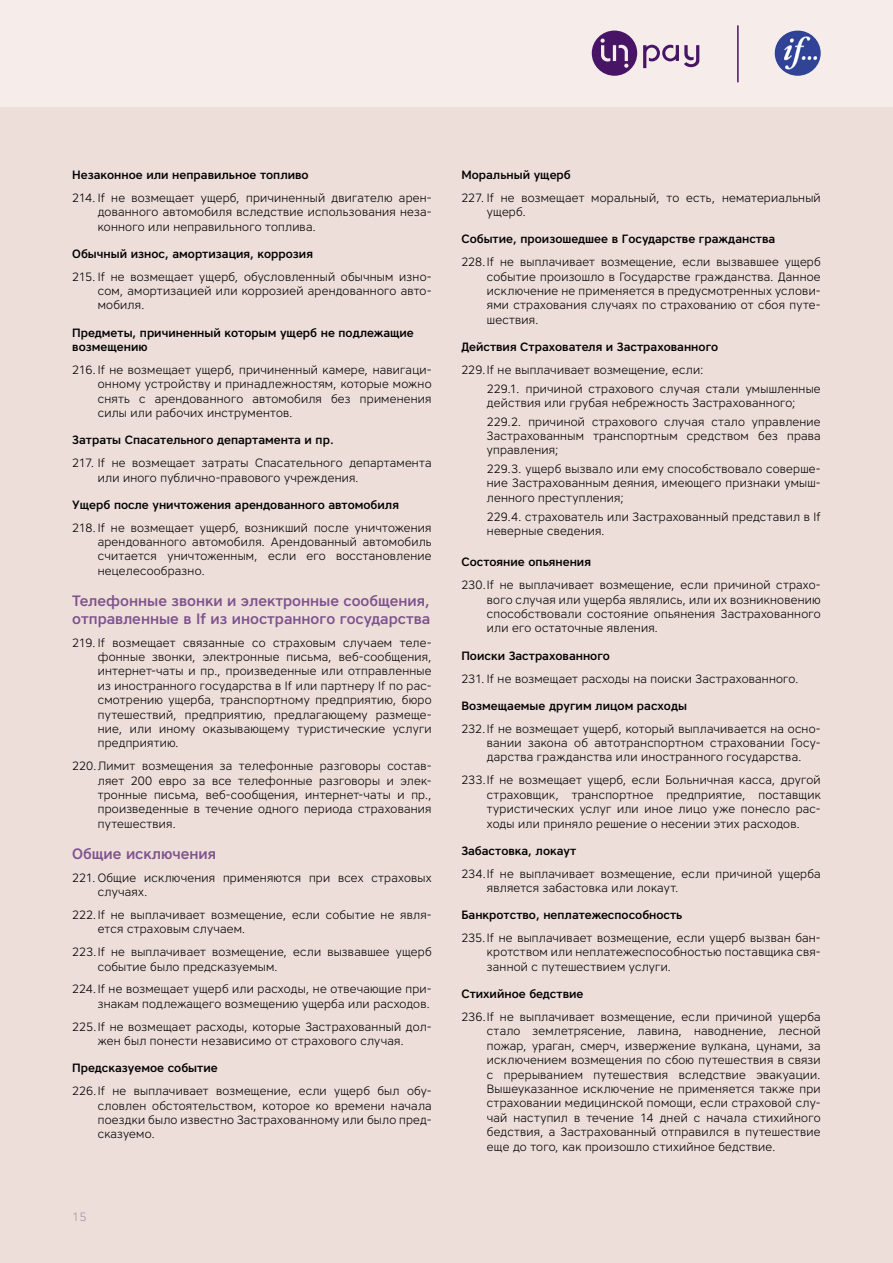
<style>
.page{position:relative;width:893px;height:1263px;background:#fff}
.page>*{position:absolute;margin:0;border:0;box-sizing:border-box;transform-origin:0 0}
.t1{font:500 15px/18px "Core Sans A55";color:#7e528e}
.t2{font:300 12px/14.4px "Core Sans A35";letter-spacing:.02em;color:#000;text-align:justify}
.t3{font:500 12px/14.4px "Core Sans A55";color:#000}
.t4{font:300 12px "Core Sans A35";color:#a995a6}
</style>
<div class="page">
<div style="left:0;top:106px;width:893px;height:1157px;background:#eddeda"></div>
<div style="left:0;top:0;width:893px;height:106px;background:#f6ecea"></div>
<svg style="left:592px;top:31px;width:107px;height:45px"></svg>
<img style="left:775px;top:31px;width:46px;height:45px;border-radius:23px">
<hr style="left:737px;top:25px;width:2px;height:57px;background:#481465">
<p class="t3" style="left:72px;top:167px;width:238px">Незаконное или неправильное топливо</p>
<p class="t2" style="left:98px;top:190px;width:335px;text-indent:-26px">214. If не возмещает ущерб, причиненный двигателю арен&shy;дованного автомобиля вследствие использования неза&shy;конного или неправильного топлива.</p>
<p class="t3" style="left:72px;top:246px;width:242px">Обычный износ, амортизация, коррозия</p>
<p class="t2" style="left:98px;top:269px;width:335px;text-indent:-26px">215. If не возмещает ущерб, обусловленный обычным изно&shy;сом, амортизацией или коррозией арендованного авто&shy;мобиля.</p>
<p class="t3" style="left:72px;top:325px;width:343px">Предметы, причиненный которым ущерб не подлежащие возмещению</p>
<p class="t2" style="left:98px;top:362px;width:335px;text-indent:-26px">216. If не возмещает ущерб, причиненный камере, навигаци&shy;онному устройству и принадлежностям, которые можно снять с арендованного автомобиля без применения силы или рабочих инструментов.</p>
<p class="t3" style="left:72px;top:433px;width:263px">Затраты Спасательного департамента и пр.</p>
<p class="t2" style="left:98px;top:455px;width:335px;text-indent:-26px">217. If не возмещает затраты Спасательного департамента или иного публично-правового учреждения.</p>
<p class="t3" style="left:72px;top:497px;width:328px">Ущерб после уничтожения арендованного автомобиля</p>
<p class="t2" style="left:98px;top:520px;width:335px;text-indent:-26px">218. If не возмещает ущерб, возникший после уничтожения арендованного автомобиля. Арендованный автомобиль считается уничтоженным, если его восстановление нецелесообразно.</p>
<p class="t1" style="left:72px;top:591px;width:359px">Телефонные звонки и электронные сообщения, отправленные в If из иностранного государства</p>
<p class="t2" style="left:98px;top:635px;width:335px;text-indent:-26px">219. If возмещает связанные со страховым случаем теле&shy;фонные звонки, электронные письма, веб-сообщения, интернет-чаты и пр., произведенные или отправленные из иностранного государства в If или партнеру If по рас&shy;смотрению ущерба, транспортному предприятию, бюро путешествий, предприятию, предлагающему размеще&shy;ние, или иному оказывающему туристические услуги предприятию.</p>
<p class="t2" style="left:98px;top:759px;width:335px;text-indent:-26px">220.Лимит возмещения за телефонные разговоры состав&shy;ляет 200 евро за все телефонные разговоры и элек&shy;тронные письма, веб-сообщения, интернет-чаты и пр., произведенные в течение одного периода страхования путешествия.</p>
<p class="t1" style="left:72px;top:844px;width:145px">Общие исключения</p>
<p class="t2" style="left:98px;top:870px;width:335px;text-indent:-26px">221. Общие исключения применяются при всех страховых случаях.</p>
<p class="t2" style="left:98px;top:907px;width:335px;text-indent:-26px">222.If не выплачивает возмещение, если событие не явля&shy;ется страховым случаем.</p>
<p class="t2" style="left:98px;top:944px;width:335px;text-indent:-26px">223.If не выплачивает возмещение, если вызвавшее ущерб событие было предсказуемым.</p>
<p class="t2" style="left:72px;top:982px;width:361px;text-align:right">224.If не возмещает ущерб или расходы, не отвечающие при&shy;знакам подлежащего возмещению ущерба или расходов.</p>
<p class="t2" style="left:72px;top:1019px;width:361px;text-align:center">225.If не возмещает расходы, которые Застрахованный дол&shy;жен был понести независимо от страхового случая.</p>
<p class="t3" style="left:72px;top:1061px;width:147px">Предсказуемое событие</p>
<p class="t2" style="left:98px;top:1083px;width:335px;text-indent:-26px">226.If не выплачивает возмещение, если ущерб был обу&shy;словлен обстоятельством, которое ко времени начала поездки было известно Застрахованному или было пред&shy;сказуемо.</p>
<p class="t4" style="left:72px;top:1208px;width:16px">15</p>
<p class="t3" style="left:461px;top:167px;width:111px">Моральный ущерб</p>
<p class="t2" style="left:487px;top:190px;width:335px;text-indent:-26px">227. If не возмещает моральный, то есть, нематериальный ущерб.</p>
<p class="t3" style="left:461px;top:232px;width:315px">Событие, произошедшее в Государстве гражданства</p>
<p class="t2" style="left:487px;top:255px;width:335px;text-indent:-26px">228.If не выплачивает возмещение, если вызвавшее ущерб событие произошло в Государстве гражданства. Данное исключение не применяется в предусмотренных услови&shy;ями страхования случаях по страхованию от сбоя путе&shy;шествия.</p>
<p class="t3" style="left:461px;top:339px;width:258px">Действия Страхователя и Застрахованного</p>
<p class="t2" style="left:487px;top:360px;width:335px;line-height:18.6px;text-indent:-26px">229.If не выплачивает возмещение, если:<br>229.1. причиной страхового случая стали умышленные</p>
<p class="t2" style="left:487px;top:393px;width:335px;line-height:18.6px">действия или грубая небрежность Застрахованного;<br>229.2. причиной страхового случая стало управление</p>
<p class="t2" style="left:487px;top:428px;width:335px">Застрахованным транспортным средством без права управления;</p>
<p class="t2" style="left:487px;top:461px;width:335px">229.3. ущерб вызвало или ему способствовало соверше&shy;ние Застрахованным деяния, имеющего признаки умыш&shy;ленного преступления;</p>
<p class="t2" style="left:487px;top:509px;width:335px">229.4. страхователь или Застрахованный представил в If неверные сведения.</p>
<p class="t3" style="left:461px;top:555px;width:131px">Состояние опьянения</p>
<p class="t2" style="left:487px;top:578px;width:335px;text-indent:-26px">230.If не выплачивает возмещение, если причиной страхо&shy;вого случая или ущерба являлись, или их возникновению способствовали состояние опьянения Застрахованного или его остаточные явления.</p>
<p class="t3" style="left:461px;top:648px;width:150px">Поиски Застрахованного</p>
<p class="t2" style="left:461px;top:671px;width:339px">231. If не возмещает расходы на поиски Застрахованного.</p>
<p class="t3" style="left:461px;top:698px;width:227px">Возмещаемые другим лицом расходы</p>
<p class="t2" style="left:487px;top:721px;width:335px;text-indent:-26px">232.If не возмещает ущерб, который выплачивается на осно&shy;вании закона об автотранспортном страховании Госу&shy;дарства гражданства или иностранного государства.</p>
<p class="t2" style="left:487px;top:773px;width:335px;text-indent:-26px">233.If не возмещает ущерб, если Больничная касса, другой страховщик, транспортное предприятие, поставщик туристических услуг или иное лицо уже понесло рас&shy;ходы или приняло решение о несении этих расходов.</p>
<p class="t3" style="left:461px;top:843px;width:116px">Забастовка, локаут</p>
<p class="t2" style="left:487px;top:866px;width:335px;text-indent:-26px">234.If не выплачивает возмещение, если причиной ущерба является забастовка или локаут.</p>
<p class="t3" style="left:461px;top:907px;width:223px">Банкротство, неплатежеспособность</p>
<p class="t2" style="left:487px;top:930px;width:335px;text-indent:-26px">235.If не выплачивает возмещение, если ущерб вызван бан&shy;кротством или неплатежеспособностью поставщика свя&shy;занной с путешествием услуги.</p>
<p class="t3" style="left:461px;top:986px;width:124px">Стихийное бедствие</p>
<p class="t2" style="left:487px;top:1009px;width:335px;text-indent:-26px">236.If не выплачивает возмещение, если причиной ущерба стало землетрясение, лавина, наводнение, лесной пожар, ураган, смерч, извержение вулкана, цунами, за исключением возмещения по сбою путешествия в связи с прерыванием путешествия вследствие эвакуации.<br>Вышеуказанное исключение не применяется также при страховании медицинской помощи, если страховой слу&shy;чай наступил в течение 14 дней с начала стихийного бедствия, а Застрахованный отправился в путешествие еще до того, как произошло стихийное бедствие.</p>
</div>
